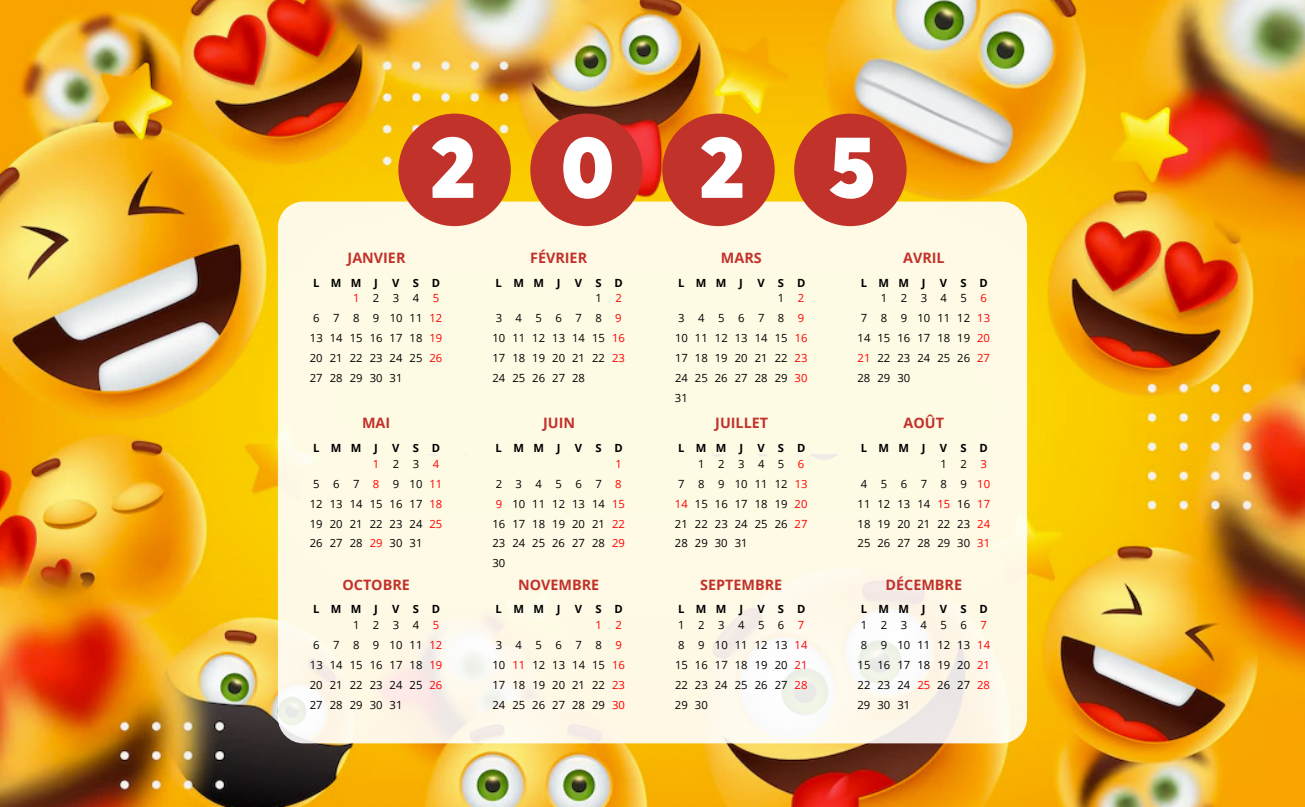
<style>
.page{position:relative;width:1305px;height:807px;background:#fff}
.page>*{position:absolute;margin:0;border:0;box-sizing:border-box;transform-origin:0 0}
.t1{font:900 87.5px "Averta";color:#fff}
.t2{font:700 14.35px "Open Sans";color:#c1322b}
.t3{font:11.27px/19.9px "Open Sans";color:#000;text-align:justify}
.t4{font:700 11.27px/16px "Open Sans";letter-spacing:1.015em;color:#000;text-align:right}
.t5{font:11.27px/16px "Open Sans";letter-spacing:1.2em;color:#000;text-align:right}
.t6{font:11.27px "Open Sans";color:#f00}
.s1{font-weight:400}
.s2{font-weight:400;color:#f00}
.s3{color:#f00}
.s4{font-weight:700}
</style>
<div class="page">
<img style="left:0;top:0;width:1305px;height:806px">
<svg style="left:278px;top:201px;width:749px;height:542px;background:#fdf9e6"></svg>
<div style="left:398px;top:114px;width:113px;height:112px;background:#c1322b;border-radius:50%"></div>
<div style="left:530px;top:114px;width:113px;height:112px;background:#c1322b;border-radius:50%"></div>
<div style="left:662px;top:114px;width:112px;height:112px;background:#c1322b;border-radius:50%"></div>
<div style="left:794px;top:114px;width:112px;height:112px;background:#c1322b;border-radius:50%"></div>
<h1 class="t1" style="left:430px;top:110px;width:447px">2025</h1>
<p class="t2" style="left:348px;top:248px;width:59px">JANVIER</p>
<p class="t4" style="left:351px;top:274px;width:29px">M J</p>
<p class="t4" style="left:313px;top:274px;width:30px">L M</p>
<p class="t4" style="left:413px;top:274px;width:29px;text-align:left">S D<br><span class="s1">4</span> <span class="s2">5</span></p>
<p class="t3" style="left:313px;top:308px;width:28px">6 7</p>
<p class="t3" style="left:410px;top:308px;width:34px">11 <span class="s3">12</span></p>
<p class="t3" style="left:310px;top:328px;width:34px">13 14</p>
<p class="t3" style="left:409px;top:328px;width:34px">18 <span class="s3">19</span></p>
<p class="t3" style="left:310px;top:348px;width:34px">20 21</p>
<p class="t3" style="left:409px;top:348px;width:34px">25 <span class="s3">26</span></p>
<p class="t3" style="left:310px;top:368px;width:34px">27 28</p>
<p class="t3" style="left:353px;top:274px;width:48px;line-height:16px;text-align:right"><span class="s4">V<br></span><span class="s3">1</span>23</p>
<p class="t3" style="left:350px;top:308px;width:54px">8 910<br>15 16 17<br>22 23 24<br>29 30 31</p>
<p class="t2" style="left:362px;top:413px;width:30px">MAI</p>
<p class="t4" style="left:313px;top:439px;width:66px">LMM J</p>
<p class="t4" style="left:373px;top:439px;width:69px">VSD<br><span class="s2">1</span><span class="s1">23</span><span class="s2">4</span></p>
<p class="t3" style="left:310px;top:473px;width:134px">5 6 7 <span class="s3">8</span> 910<span class="s3">11<br></span>12 13 14 15 16 17 <span class="s3">18<br></span>19 20 21 22 23 24 <span class="s3">25<br></span>26 27 28 <span class="s3">29</span> 30 31</p>
<p class="t2" style="left:342px;top:574px;width:69px">OCTOBRE</p>
<p class="t4" style="left:313px;top:600px;width:66px">LMM J</p>
<p class="t3" style="left:353px;top:600px;width:89px;line-height:16px;text-align:right"><span class="s4">VSD<br></span>1234<span class="s3">5</span></p>
<p class="t3" style="left:310px;top:634px;width:134px">6 7 8 9 1011<span class="s3">12<br></span>13 14 15 16 17 18 <span class="s3">19<br></span>20 21 22 23 24 25 <span class="s3">26<br></span>27 28 29 30 31</p>
<p class="t2" style="left:530px;top:248px;width:58px">FÉVRIER</p>
<p class="t4" style="left:496px;top:274px;width:66px">LMM J</p>
<p class="t4" style="left:575px;top:274px;width:49px">VSD<br><span class="s1">1</span> <span class="s2">2</span></p>
<p class="t3" style="left:492px;top:308px;width:134px;text-align:left">345678<span class="s3">9<br></span>10 11 12 13 14 15 <span class="s3">16<br></span>17 18 19 20 21 22 <span class="s3">23<br></span>24 25 26 27 28</p>
<p class="t2" style="left:543px;top:413px;width:34px">JUIN</p>
<p class="t4" style="left:496px;top:439px;width:66px">LMM J</p>
<p class="t4" style="left:575px;top:439px;width:49px">VSD</p>
<p class="t3" style="left:492px;top:453px;width:134px;text-align:left;text-indent:123px"><span class="s3">1<br></span>234567<span class="s3">8<br>9</span> 10 11 12 13 14 <span class="s3">15<br></span>16 17 18 19 20 21 <span class="s3">22<br></span>23 24 25 26 27 28 <span class="s3">29<br></span>30</p>
<p class="t2" style="left:518px;top:574px;width:83px">NOVEMBRE</p>
<p class="t4" style="left:496px;top:600px;width:66px">LMM J</p>
<p class="t4" style="left:575px;top:600px;width:49px">VSD</p>
<p class="t3" style="left:492px;top:614px;width:134px;text-align:left;text-indent:103px"><span class="s3">1 2<br></span>345678<span class="s3">9<br></span>10 <span class="s3">11</span> 12 13 14 15 <span class="s3">16<br></span>17 18 19 20 21 22 <span class="s3">23<br></span>24 25 26 27 28 29 <span class="s3">30</span></p>
<p class="t2" style="left:721px;top:248px;width:42px">MARS</p>
<p class="t4" style="left:678px;top:274px;width:66px">LMM J</p>
<p class="t4" style="left:757px;top:274px;width:49px">VSD<br><span class="s1">1</span> <span class="s2">2</span></p>
<p class="t3" style="left:675px;top:308px;width:134px;text-align:left">345678<span class="s3">9<br></span>10 11 12 13 14 15 <span class="s3">16<br></span>17 18 19 20 21 22 <span class="s3">23<br></span>24 25 26 27 28 29 <span class="s3">30<br></span>31</p>
<p class="t2" style="left:715px;top:413px;width:54px">JUILLET</p>
<p class="t4" style="left:696px;top:439px;width:49px">MM J</p>
<p class="t4" style="left:757px;top:439px;width:49px">VSD</p>
<p class="t3" style="left:695px;top:453px;width:114px;text-align:left">12345<br>8 9 101112<span class="s3">13<br></span>15 16 17 18 19 <span class="s3">20<br></span>22 23 24 25 26 <span class="s3">27<br></span>29 30 31</p>
<p class="t4" style="left:678px;top:439px;width:8px">L</p>
<p class="t6" style="left:798px;top:455px;width:8px">6</p>
<p class="t3" style="left:678px;top:473px;width:8px">7</p>
<p class="t6" style="left:675px;top:495px;width:14px">14</p>
<p class="t3" style="left:675px;top:513px;width:14px">21<br>28</p>
<p class="t2" style="left:700px;top:574px;width:83px">SEPTEMBRE</p>
<p class="t4" style="left:678px;top:600px;width:66px">LMM J</p>
<p class="t5" style="left:678px;top:600px;width:129px"><span class="s4">VSD<br></span>123456<span class="s3">7</span></p>
<p class="t3" style="left:675px;top:634px;width:134px">8 9 10111213<span class="s3">14<br></span>15 16 17 18 19 20 <span class="s3">21<br></span>22 23 24 25 26 27 <span class="s3">28<br></span>29 30</p>
<p class="t2" style="left:903px;top:248px;width:43px">AVRIL</p>
<p class="t4" style="left:861px;top:274px;width:66px">LMM J</p>
<p class="t3" style="left:881px;top:274px;width:109px;line-height:16px;text-align:right"><span class="s4">VSD<br></span>12345<span class="s3">6</span></p>
<p class="t3" style="left:857px;top:308px;width:134px">7 8 9 101112<span class="s3">13<br></span>14 15 16 17 18 19 <span class="s3">20<br>21</span> 22 23 24 25 26 <span class="s3">27<br></span>28 29 30</p>
<p class="t2" style="left:903px;top:413px;width:42px">AOÛT</p>
<p class="t4" style="left:861px;top:439px;width:66px">LMM J</p>
<p class="t4" style="left:940px;top:439px;width:49px;text-align:left">VSD<br><span class="s1">12</span><span class="s2">3</span></p>
<p class="t3" style="left:857px;top:473px;width:134px">456789<span class="s3">10<br></span>11 12 13 14 <span class="s3">15</span> 16 <span class="s3">17<br></span>18 19 20 21 22 23 <span class="s3">24<br></span>25 26 27 28 29 30 <span class="s3">31</span></p>
<p class="t2" style="left:885px;top:574px;width:78px">DÉCEMBRE</p>
<p class="t4" style="left:861px;top:600px;width:66px">LMM J</p>
<p class="t5" style="left:861px;top:600px;width:129px"><span class="s4">VSD<br></span>123456<span class="s3">7</span></p>
<p class="t3" style="left:857px;top:634px;width:134px">8 9 10111213<span class="s3">14<br></span>15 16 17 18 19 20 <span class="s3">21<br></span>22 23 24 <span class="s3">25</span> 26 27 <span class="s3">28<br></span>29 30 31</p>
</div>
